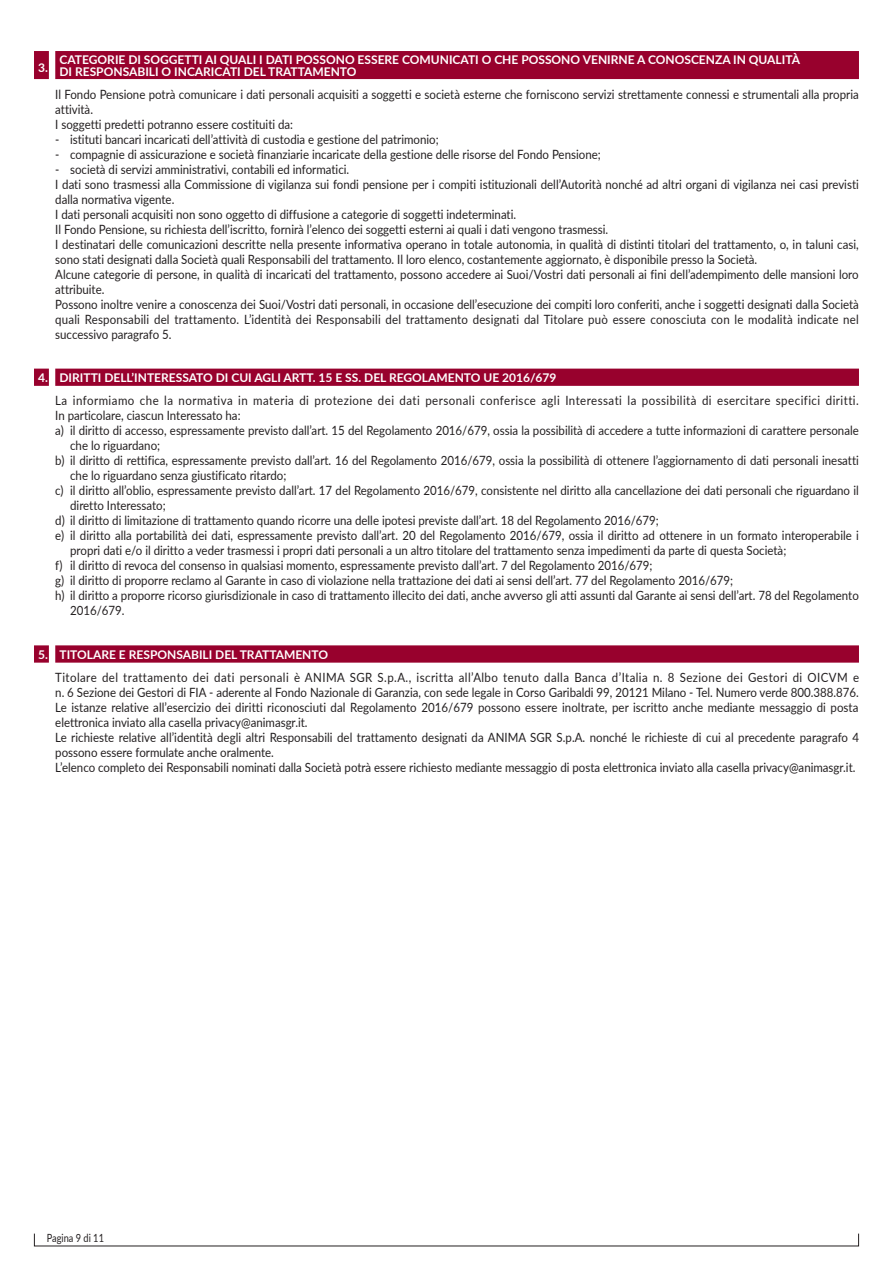
<style>
.page{position:relative;width:893px;height:1263px;background:#fff}
.page>*{position:absolute;margin:0;border:0;box-sizing:border-box;transform-origin:0 0}
.t1{font:12.75px/15px "Lato";color:#231f20;scale:.9 1}
.t2{font:12.75px "Lato";letter-spacing:.04em;color:#231f20;scale:.9 1}
.t3{font:700 12px/12px "Lato";color:#fff}
.t4{font:11.25px "Lato";color:#231f20;scale:.82 1}
</style>
<div class="page">
<div style="left:34px;top:51px;width:825px;height:28px;background:#98012d"></div>
<div style="left:34px;top:369px;width:825px;height:17px;background:#98012d"></div>
<svg style="left:34px;top:645px;width:825px;height:18px;background:#9d0d37"></svg>
<p class="t3" style="left:38px;top:61px;width:11px">3.</p>
<p class="t3" style="left:60px;top:53px;width:742px">CATEGORIE DI SOGGETTI AI QUALI I DATI POSSONO ESSERE COMUNICATI O CHE POSSONO VENIRNE A CONOSCENZA IN QUALITÀ<br>DI RESPONSABILI O INCARICATI DEL TRATTAMENTO</p>
<p class="t1" style="left:55px;top:86px;width:894px">Il Fondo Pensione potrà comunicare i dati personali acquisiti a soggetti e società esterne che forniscono servizi strettamente connessi e strumentali alla propria attività.<br>I soggetti predetti potranno essere costituiti da:</p>
<p class="t1" style="left:55px;top:131px;width:428px">- istituti bancari incaricati dell’attività di custodia e gestione del patrimonio;</p>
<p class="t1" style="left:55px;top:146px;width:608px">- compagnie di assicurazione e società finanziarie incaricate della gestione delle risorse del Fondo Pensione;</p>
<p class="t1" style="left:55px;top:161px;width:894px">- società di servizi amministrativi, contabili ed informatici.<br>I dati sono trasmessi alla Commissione di vigilanza sui fondi pensione per i compiti istituzionali dell’Autorità nonché ad altri organi di vigilanza nei casi previsti dalla normativa vigente.<br>I dati personali acquisiti non sono oggetto di diffusione a categorie di soggetti indeterminati.<br>Il Fondo Pensione, su richiesta dell’iscritto, fornirà l’elenco dei soggetti esterni ai quali i dati vengono trasmessi.<br>I destinatari delle comunicazioni descritte nella presente informativa operano in totale autonomia, in qualità di distinti titolari del trattamento, o, in taluni casi, sono stati designati dalla Società quali Responsabili del trattamento. Il loro elenco, costantemente aggiornato, è disponibile presso la Società.<br>Alcune categorie di persone, in qualità di incaricati del trattamento, possono accedere ai Suoi/Vostri dati personali ai fini dell’adempimento delle mansioni loro attribuite.<br>Possono inoltre venire a conoscenza dei Suoi/Vostri dati personali, in occasione dell’esecuzione dei compiti loro conferiti, anche i soggetti designati dalla Società quali Responsabili del trattamento. L’identità dei Responsabili del trattamento designati dal Titolare può essere conosciuta con le modalità indicate nel successivo paragrafo 5.</p>
<p class="t3" style="left:38px;top:372px;width:520px">4. DIRITTI DELL’INTERESSATO DI CUI AGLI ARTT. 15 E SS. DEL REGOLAMENTO UE 2016/679</p>
<p class="t2" style="left:55px;top:392px;width:894px">La informiamo che la normativa in materia di protezione dei dati personali conferisce agli Interessati la possibilità di esercitare specifici diritti.</p>
<p class="t1" style="left:55px;top:408px;width:207px">In particolare, ciascun Interessato ha:</p>
<p class="t1" style="left:55px;top:423px;width:894px">a) il diritto di accesso, espressamente previsto dall’art. 15 del Regolamento 2016/679, ossia la possibilità di accedere a tutte informazioni di carattere personale</p>
<p class="t1" style="left:70px;top:438px;width:102px">che lo riguardano;</p>
<p class="t1" style="left:55px;top:453px;width:894px">b) il diritto di rettifica, espressamente previsto dall’art. 16 del Regolamento 2016/679, ossia la possibilità di ottenere l’aggiornamento di dati personali inesatti</p>
<p class="t1" style="left:70px;top:468px;width:242px">che lo riguardano senza giustificato ritardo;</p>
<p class="t1" style="left:55px;top:483px;width:894px">c) il diritto all’oblio, espressamente previsto dall’art. 17 del Regolamento 2016/679, consistente nel diritto alla cancellazione dei dati personali che riguardano il</p>
<p class="t1" style="left:70px;top:498px;width:108px">diretto Interessato;</p>
<p class="t1" style="left:55px;top:513px;width:672px">d) il diritto di limitazione di trattamento quando ricorre una delle ipotesi previste dall’art. 18 del Regolamento 2016/679;</p>
<p class="t1" style="left:55px;top:528px;width:894px">e) il diritto alla portabilità dei dati, espressamente previsto dall’art. 20 del Regolamento 2016/679, ossia il diritto ad ottenere in un formato interoperabile i</p>
<p class="t1" style="left:70px;top:543px;width:797px">propri dati e/o il diritto a veder trasmessi i propri dati personali a un altro titolare del trattamento senza impedimenti da parte di questa Società;</p>
<p class="t1" style="left:55px;top:558px;width:665px">f) il diritto di revoca del consenso in qualsiasi momento, espressamente previsto dall’art. 7 del Regolamento 2016/679;</p>
<p class="t1" style="left:55px;top:573px;width:755px">g) il diritto di proporre reclamo al Garante in caso di violazione nella trattazione dei dati ai sensi dell’art. 77 del Regolamento 2016/679;</p>
<p class="t1" style="left:55px;top:588px;width:894px">h) il diritto a proporre ricorso giurisdizionale in caso di trattamento illecito dei dati, anche avverso gli atti assunti dal Garante ai sensi dell’art. 78 del Regolamento</p>
<p class="t1" style="left:70px;top:603px;width:62px">2016/679.</p>
<p class="t3" style="left:38px;top:648px;width:291px">5. TITOLARE E RESPONSABILI DEL TRATTAMENTO</p>
<p class="t1" style="left:55px;top:669px;width:895px">Titolare del trattamento dei dati personali è ANIMA SGR S.p.A., iscritta all’Albo tenuto dalla Banca d’Italia n. 8 Sezione dei Gestori di OICVM e n. 6 Sezione dei Gestori di FIA - aderente al Fondo Nazionale di Garanzia, con sede legale in Corso Garibaldi 99, 20121 Milano - Tel. Numero verde 800.388.876.<br>Le istanze relative all’esercizio dei diritti riconosciuti dal Regolamento 2016/679 possono essere inoltrate, per iscritto anche mediante messaggio di posta elettronica inviato alla casella privacy@animasgr.it.<br>Le richieste relative all’identità degli altri Responsabili del trattamento designati da ANIMA SGR S.p.A. nonché le richieste di cui al precedente paragrafo 4 possono essere formulate anche oralmente.<br>L’elenco completo dei Responsabili nominati dalla Società potrà essere richiesto mediante messaggio di posta elettronica inviato alla casella privacy@animasgr.it.</p>
<p class="t4" style="left:47px;top:1230px;width:71px">Pagina 9 di 11</p>
</div>
